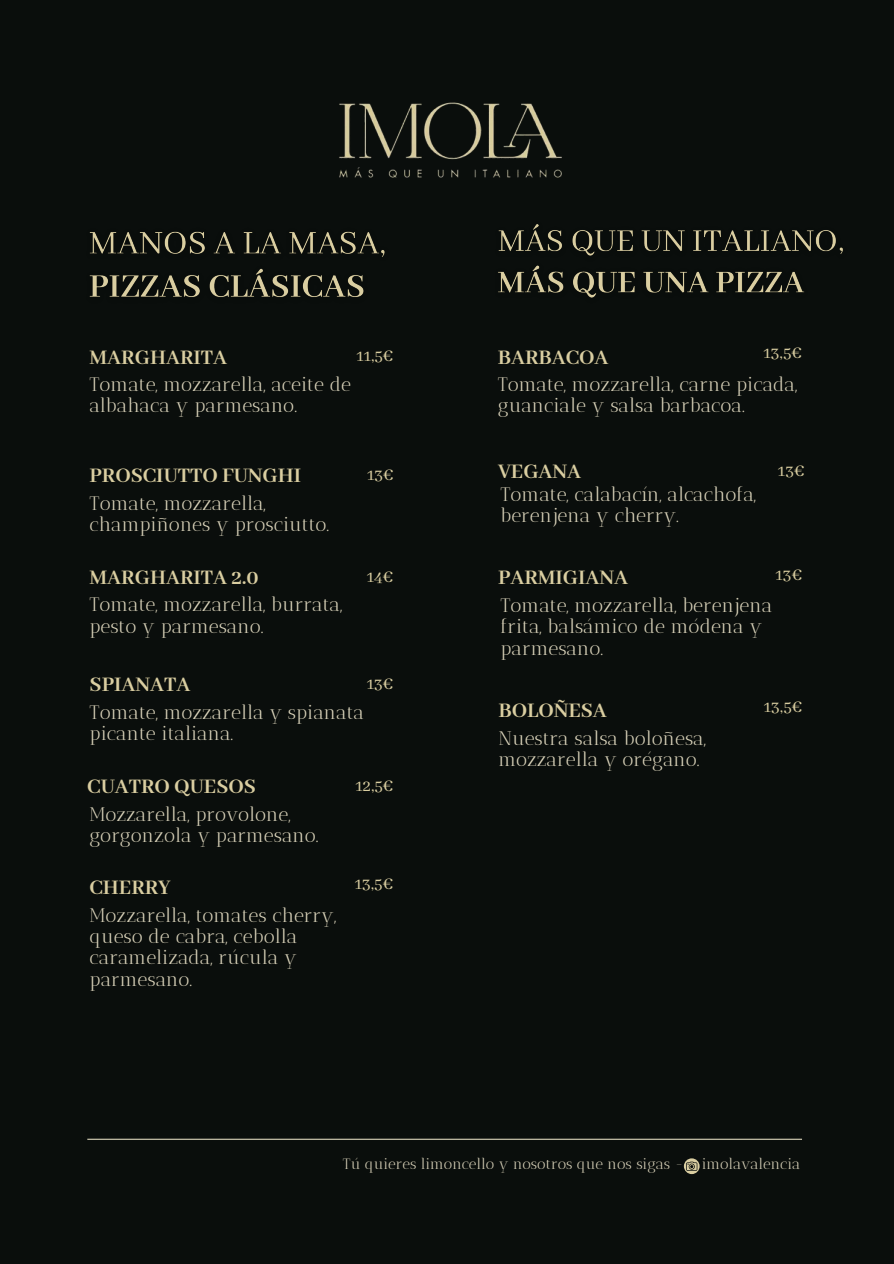
<style>
.page{position:relative;width:894px;height:1264px;background:#fff}
.page>*{position:absolute;margin:0;border:0;box-sizing:border-box;transform-origin:0 0}
.t1{font:700 22.5px "Abhaya Libre";color:#dacea1}
.t2{font:19.5px/21.3px "Antic Didone";color:#dbd4bb}
.t3{font:18px "Abhaya Libre";color:#dacea1}
.t4{font:15px "Antic Didone";color:#dbd4bb}
</style>
<div class="page">
<div style="left:0;top:0;width:893px;height:1263px;background:#0a0e0c"></div>
<img style="left:339px;top:102px;width:223px;height:76px">
<hr style="left:87px;top:1138px;width:714px;height:1px;background:#dbd4bb">
<svg style="left:683px;top:1158px;width:16px;height:16px"></svg>
<img style="left:89px;top:231px;width:296px;height:66px">
<img style="left:498px;top:224px;width:345px;height:74px">
<h2 class="t1" style="left:90px;top:345px;width:139px">MARGHARITA</h2>
<h3 class="t3" style="left:356px;top:346px;width:39px">11,5€</h3>
<h3 class="t2" style="left:89px;top:373px;width:263px">Tomate, mozzarella, aceite de albahaca y parmesano.</h3>
<h2 class="t1" style="left:90px;top:463px;width:213px">PROSCIUTTO FUNGHI</h2>
<h3 class="t2" style="left:90px;top:492px;width:241px">Tomate, mozzarella, champiñones y prosciutto.</h3>
<h3 class="t1" style="left:90px;top:565px;width:170px">MARGHARITA 2.0</h3>
<h2 class="t3" style="left:367px;top:465px;width:28px">13€</h2>
<h3 class="t3" style="left:366px;top:566px;width:28px">14€</h3>
<h3 class="t2" style="left:89px;top:594px;width:254px">Tomate, mozzarella, burrata, pesto y parmesano.</h3>
<h3 class="t1" style="left:90px;top:672px;width:102px">SPIANATA</h3>
<h2 class="t2" style="left:90px;top:701px;width:276px">Tomate, mozzarella y spianata picante italiana.</h2>
<h3 class="t3" style="left:366px;top:674px;width:28px">13€</h3>
<h3 class="t1" style="left:87px;top:774px;width:170px">CUATRO QUESOS</h3>
<h2 class="t2" style="left:89px;top:803px;width:231px">Mozzarella, provolone, gorgonzola y parmesano.</h2>
<h3 class="t1" style="left:90px;top:874px;width:83px">CHERRY</h3>
<h3 class="t3" style="left:355px;top:874px;width:40px">13,5€</h3>
<h2 class="t2" style="left:90px;top:904px;width:248px">Mozzarella, tomates cherry, queso de cabra, cebolla caramelizada, rúcula y parmesano.</h2>
<h3 class="t3" style="left:355px;top:775px;width:39px">12,5€</h3>
<h3 class="t3" style="left:763px;top:343px;width:40px">13,5€</h3>
<h3 class="t1" style="left:497px;top:345px;width:112px">BARBACOA</h3>
<h3 class="t2" style="left:497px;top:373px;width:301px">Tomate, mozzarella, carne picada, guanciale y salsa barbacoa.</h3>
<h3 class="t1" style="left:498px;top:459px;width:85px">VEGANA</h3>
<h2 class="t2" style="left:500px;top:483px;width:257px">Tomate, calabacín, alcachofa, berenjena y cherry.</h2>
<h2 class="t3" style="left:777px;top:461px;width:28px">13€</h2>
<h2 class="t3" style="left:775px;top:564px;width:28px">13€</h2>
<h3 class="t1" style="left:498px;top:565px;width:132px">PARMIGIANA</h3>
<h3 class="t2" style="left:500px;top:594px;width:273px">Tomate, mozzarella, berenjena frita, balsámico de módena y parmesano.</h3>
<h2 class="t1" style="left:498px;top:697px;width:110px">BOLOÑESA</h2>
<h3 class="t2" style="left:498px;top:727px;width:209px">Nuestra salsa boloñesa, mozzarella y orégano.</h3>
<h3 class="t3" style="left:763px;top:697px;width:40px">13,5€</h3>
<p class="t4" style="left:343px;top:1154px;width:458px">Tú quieres limoncello y nosotros que nos sigas - imolavalencia</p>
</div>
